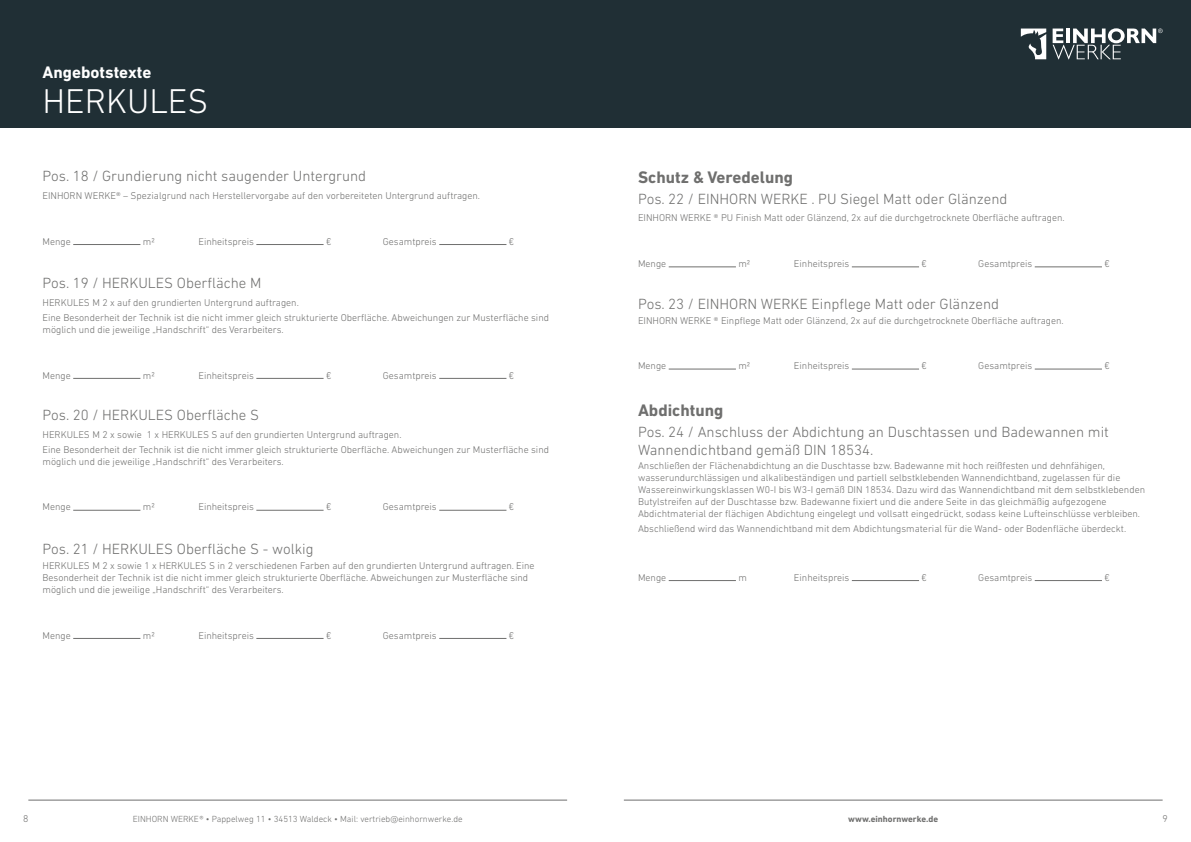
<style>
.page{position:relative;width:1191px;height:842px;background:#fff}
.page>*{position:absolute;margin:0;border:0;box-sizing:border-box;transform-origin:0 0}
.t1{font:300 35px "DIN Next LT Pro";color:#fff}
.t2{font:700 17px "DIN Next LT Pro";color:#6f6f6e}
.t3{font:700 17px "DIN Next LT Pro";color:#fff}
.t4{font:300 15px/18px "DIN Next LT Pro";color:#6f6f6e}
.t5{font:300 10px/12px "DIN Next LT Pro";color:#6f6f6e}
.t6{font:300 9px "DIN Next LT Pro";color:#6f6f6e}
.t7{font:700 9px "DIN Next LT Pro";color:#6f6f6e}
</style>
<div class="page">
<hr style="left:624px;top:800px;width:538px;height:1px;background:#6f6f6e">
<hr style="left:28px;top:800px;width:539px;height:1px;background:#6f6f6e">
<div style="left:0;top:0;width:604px;height:128px;background:#202f35"></div>
<hr style="left:73px;top:244px;width:67px;height:1px;background:#6f6f6e">
<hr style="left:256px;top:244px;width:67px;height:1px;background:#6f6f6e">
<hr style="left:439px;top:244px;width:67px;height:1px;background:#6f6f6e">
<hr style="left:73px;top:378px;width:67px;height:1px;background:#6f6f6e">
<hr style="left:256px;top:378px;width:67px;height:1px;background:#6f6f6e">
<hr style="left:439px;top:378px;width:67px;height:1px;background:#6f6f6e">
<hr style="left:73px;top:510px;width:67px;height:1px;background:#6f6f6e">
<hr style="left:256px;top:510px;width:67px;height:1px;background:#6f6f6e">
<hr style="left:439px;top:510px;width:67px;height:1px;background:#6f6f6e">
<hr style="left:73px;top:638px;width:67px;height:1px;background:#6f6f6e">
<hr style="left:256px;top:638px;width:67px;height:1px;background:#6f6f6e">
<hr style="left:439px;top:638px;width:67px;height:1px;background:#6f6f6e">
<div style="left:587px;top:0;width:604px;height:128px;background:#202f35"></div>
<hr style="left:668px;top:267px;width:68px;height:1px;background:#6f6f6e">
<hr style="left:852px;top:267px;width:67px;height:1px;background:#6f6f6e">
<hr style="left:1034px;top:267px;width:68px;height:1px;background:#6f6f6e">
<hr style="left:668px;top:369px;width:68px;height:1px;background:#6f6f6e">
<hr style="left:852px;top:369px;width:67px;height:1px;background:#6f6f6e">
<hr style="left:1034px;top:369px;width:68px;height:1px;background:#6f6f6e">
<hr style="left:668px;top:580px;width:68px;height:1px;background:#6f6f6e">
<hr style="left:852px;top:580px;width:67px;height:1px;background:#6f6f6e">
<hr style="left:1034px;top:580px;width:68px;height:1px;background:#6f6f6e">
<svg style="left:1020px;top:29px;width:26px;height:30px"></svg>
<svg style="left:1052px;top:28px;width:110px;height:31px"></svg>
<h2 class="t3" style="left:43px;top:63px;width:110px">Angebotstexte</h2>
<h1 class="t1" style="left:43px;top:81px;width:167px">HERKULES</h1>
<h3 class="t4" style="left:43px;top:167px;width:325px">Pos. 18 / Grundierung nicht saugender Untergrund</h3>
<p class="t5" style="left:43px;top:189px;width:439px">EINHORN WERKE® – Spezialgrund nach Herstellervorgabe auf den vorbereiteten Untergrund auftragen.</p>
<p class="t5" style="left:43px;top:235px;width:30px">Menge</p>
<p class="t5" style="left:143px;top:235px;width:13px">m2</p>
<p class="t5" style="left:198px;top:235px;width:57px">Einheitspreis</p>
<p class="t5" style="left:326px;top:235px;width:7px">€</p>
<p class="t5" style="left:383px;top:235px;width:55px">Gesamtpreis</p>
<p class="t5" style="left:509px;top:235px;width:7px">€</p>
<h3 class="t4" style="left:43px;top:274px;width:220px">Pos. 19 / HERKULES Oberfläche M</h3>
<p class="t5" style="left:43px;top:295px;width:508px;line-height:14.8px">HERKULES M 2 x auf den grundierten Untergrund auftragen.<br>Eine Besonderheit der Technik ist die nicht immer gleich strukturierte Oberfläche. Abweichungen zur Musterfläche sind</p>
<p class="t5" style="left:43px;top:323px;width:243px">möglich und die jeweilige „Handschrift“ des Verarbeiters.</p>
<p class="t5" style="left:43px;top:369px;width:30px">Menge</p>
<p class="t5" style="left:143px;top:369px;width:13px">m2</p>
<p class="t5" style="left:198px;top:369px;width:57px">Einheitspreis</p>
<p class="t5" style="left:326px;top:369px;width:7px">€</p>
<p class="t5" style="left:383px;top:369px;width:55px">Gesamtpreis</p>
<p class="t5" style="left:509px;top:369px;width:7px">€</p>
<h3 class="t4" style="left:43px;top:406px;width:218px">Pos. 20 / HERKULES Oberfläche S</h3>
<p class="t5" style="left:43px;top:427px;width:508px;line-height:14.8px">HERKULES M 2 x sowie 1 x HERKULES S auf den grundierten Untergrund auftragen.<br>Eine Besonderheit der Technik ist die nicht immer gleich strukturierte Oberfläche. Abweichungen zur Musterfläche sind</p>
<p class="t5" style="left:43px;top:455px;width:243px">möglich und die jeweilige „Handschrift“ des Verarbeiters.</p>
<p class="t5" style="left:43px;top:501px;width:30px">Menge</p>
<p class="t5" style="left:143px;top:501px;width:13px">m2</p>
<p class="t5" style="left:198px;top:501px;width:57px">Einheitspreis</p>
<p class="t5" style="left:326px;top:501px;width:7px">€</p>
<p class="t5" style="left:383px;top:501px;width:55px">Gesamtpreis</p>
<p class="t5" style="left:509px;top:501px;width:7px">€</p>
<h3 class="t4" style="left:43px;top:540px;width:272px">Pos. 21 / HERKULES Oberfläche S - wolkig</h3>
<p class="t5" style="left:43px;top:559px;width:493px">HERKULES M 2 x sowie 1 x HERKULES S in 2 verschiedenen Farben auf den grundierten Untergrund auftragen. Eine<br>Besonderheit der Technik ist die nicht immer gleich strukturierte Oberfläche. Abweichungen zur Musterfläche sind möglich und die jeweilige „Handschrift“ des Verarbeiters.</p>
<p class="t5" style="left:43px;top:629px;width:30px">Menge</p>
<p class="t5" style="left:143px;top:629px;width:13px">m2</p>
<p class="t5" style="left:198px;top:629px;width:57px">Einheitspreis</p>
<p class="t5" style="left:326px;top:629px;width:7px">€</p>
<p class="t5" style="left:383px;top:629px;width:55px">Gesamtpreis</p>
<p class="t5" style="left:509px;top:629px;width:7px">€</p>
<h2 class="t2" style="left:638px;top:167px;width:156px">Schutz &amp; Veredelung</h2>
<h3 class="t4" style="left:638px;top:189px;width:371px">Pos. 22 / EINHORN WERKE . PU Siegel Matt oder Glänzend</h3>
<p class="t5" style="left:638px;top:212px;width:428px">EINHORN WERKE ® PU Finish Matt oder Glänzend, 2x auf die durchgetrocknete Oberfläche auftragen.</p>
<p class="t5" style="left:638px;top:257px;width:30px">Menge</p>
<p class="t5" style="left:738px;top:257px;width:13px">m2</p>
<p class="t5" style="left:794px;top:257px;width:57px">Einheitspreis</p>
<p class="t5" style="left:921px;top:257px;width:7px">€</p>
<p class="t5" style="left:978px;top:257px;width:55px">Gesamtpreis</p>
<p class="t5" style="left:1104px;top:257px;width:7px">€</p>
<h3 class="t4" style="left:638px;top:294px;width:362px">Pos. 23 / EINHORN WERKE Einpflege Matt oder Glänzend</h3>
<p class="t5" style="left:638px;top:314px;width:427px">EINHORN WERKE ® Einpflege Matt oder Glänzend, 2x auf die durchgetrocknete Oberfläche auftragen.</p>
<p class="t5" style="left:638px;top:360px;width:30px">Menge</p>
<p class="t5" style="left:738px;top:360px;width:13px">m2</p>
<p class="t5" style="left:794px;top:360px;width:57px">Einheitspreis</p>
<p class="t5" style="left:921px;top:360px;width:7px">€</p>
<p class="t5" style="left:978px;top:360px;width:55px">Gesamtpreis</p>
<p class="t5" style="left:1104px;top:360px;width:7px">€</p>
<h2 class="t2" style="left:638px;top:400px;width:87px">Abdichtung</h2>
<h3 class="t4" style="left:638px;top:422px;width:472px">Pos. 24 / Anschluss der Abdichtung an Duschtassen und Badewannen mit<br>Wannendichtband gemäß DIN 18534.</h3>
<p class="t5" style="left:638px;top:460px;width:508px">Anschließen der Flächenabdichtung an die Duschtasse bzw. Badewanne mit hoch reißfesten und dehnfähigen, wasserundurchlässigen und alkalibeständigen und partiell selbstklebenden Wannendichtband, zugelassen für die Wassereinwirkungsklassen W0-I bis W3-I gemäß DIN 18534. Dazu wird das Wannendichtband mit dem selbstklebenden Butylstreifen auf der Duschtasse bzw. Badewanne fixiert und die andere Seite in das gleichmäßig aufgezogene Abdichtmaterial der flächigen Abdichtung eingelegt und vollsatt eingedrückt, sodass keine Lufteinschlüsse verbleiben.</p>
<p class="t5" style="left:638px;top:523px;width:490px">Abschließend wird das Wannendichtband mit dem Abdichtungsmaterial für die Wand- oder Bodenfläche überdeckt.</p>
<p class="t5" style="left:638px;top:571px;width:30px">Menge</p>
<p class="t5" style="left:738px;top:571px;width:10px">m</p>
<p class="t5" style="left:794px;top:571px;width:57px">Einheitspreis</p>
<p class="t5" style="left:921px;top:571px;width:7px">€</p>
<p class="t5" style="left:978px;top:571px;width:55px">Gesamtpreis</p>
<p class="t5" style="left:1104px;top:571px;width:7px">€</p>
<p class="t5" style="left:23px;top:813px;width:7px">8</p>
<p class="t6" style="left:133px;top:813px;width:331px">EINHORN WERKE® • Pappelweg 11 • 34513 Waldeck • Mail: vertrieb@einhornwerke.de</p>
<p class="t7" style="left:848px;top:813px;width:91px">www.einhornwerke.de</p>
<p class="t5" style="left:1162px;top:813px;width:7px">9</p>
</div>
